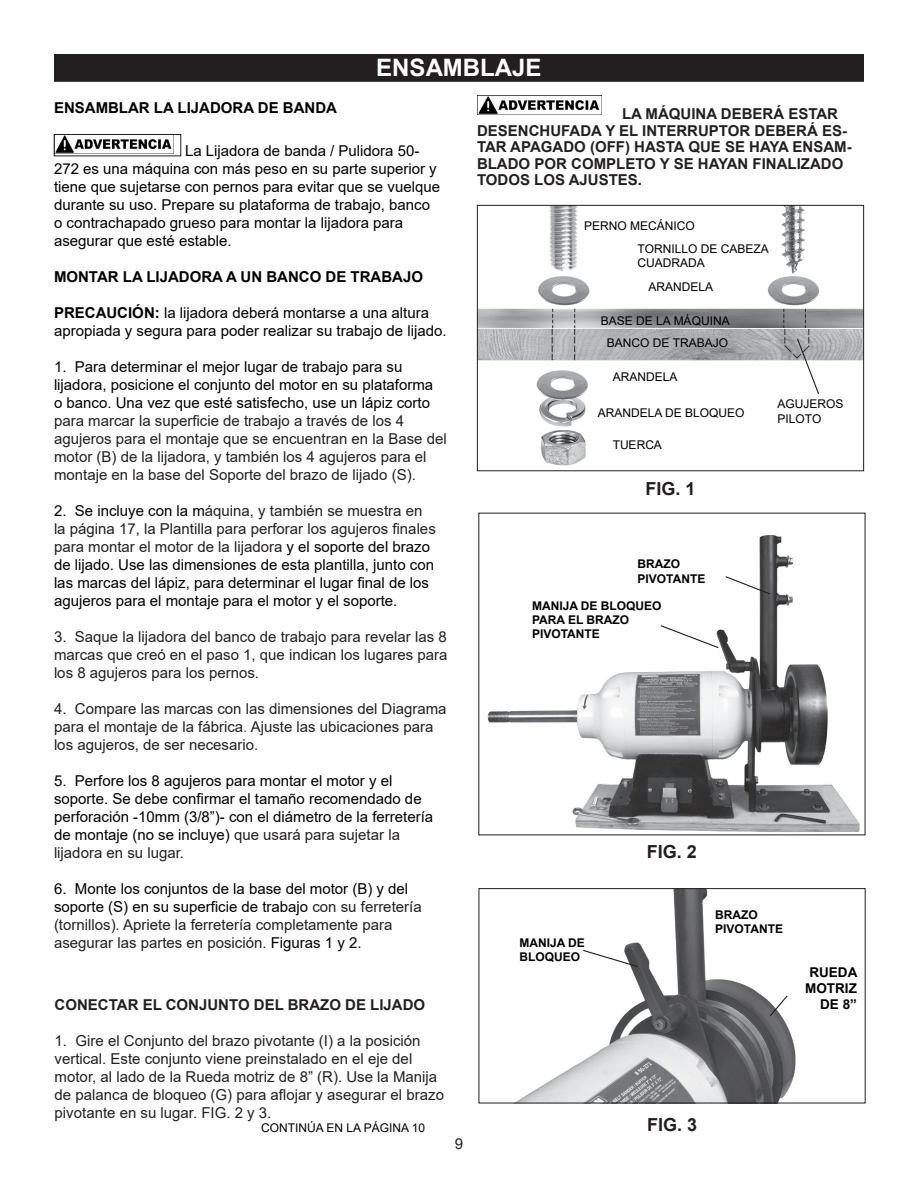
<style>
.page{position:relative;width:918px;height:1188px;background:#fff}
.page>*{position:absolute;margin:0;border:0;box-sizing:border-box;transform-origin:0 0}
.t1{font:700 24px "Arial";color:#fff}
.t2{font:700 18px "Arial";color:#231f20}
.t3{font:15px/18px "Arial";color:#231f20}
.t4{font:15px/18px "Arial";color:#000}
.t5{font:700 15px/16.5px "Arial";color:#231f20}
.t6{font:700 15px "Arial";color:#000}
.t7{font:700 13.5px/16.2px "Arial";color:#000;text-align:right}
.t8{font:12px/14.4px "Arial";color:#000}
.t9{font:700 12px/14.4px "Arial";color:#000}
.s1{font-weight:700}
.s2{color:#000}
.s3{color:#231f20}
.s4{color:#d1232a}
</style>
<div class="page">
<div style="left:55px;top:55px;width:808px;height:26px;background:#231f20"></div>
<div style="left:54px;top:54px;width:810px;height:28px;border:2px solid #231f20"></div>
<svg style="left:56px;top:153px;width:118px;height:1px"></svg>
<img style="left:56px;top:136px;width:118px;height:17px">
<div style="left:54px;top:134px;width:127px;height:22px;border:1px solid #231f20"></div>
<img style="left:517px;top:890px;width:279px;height:211px">
<div style="left:479px;top:888px;width:387px;height:215px;border:1px solid #231f20"></div>
<img style="left:488px;top:535px;width:372px;height:298px">
<img style="left:477px;top:95px;width:124px;height:19px">
<img style="left:479px;top:207px;width:383px;height:259px">
<div style="left:477px;top:205px;width:387px;height:266px;border:1px solid #231f20"></div>
<svg style="left:796px;top:337px;width:24px;height:58px"></svg>
<svg style="left:724px;top:575px;width:48px;height:20px"></svg>
<svg style="left:660px;top:624px;width:60px;height:25px"></svg>
<svg style="left:582px;top:949px;width:57px;height:19px"></svg>
<svg style="left:769px;top:994px;width:20px;height:23px"></svg>
<p class="t1" style="left:376px;top:50px;width:167px">ENSAMBLAJE</p>
<p class="t6" style="left:54px;top:97px;width:285px">ENSAMBLAR LA LIJADORA DE BANDA</p>
<p class="t4" style="left:54px;top:142px;width:388px;text-indent:131px">La Lijadora de banda / Pulidora 50- 272 es una máquina con más peso en su parte superior y tiene que sujetarse con pernos para evitar que se vuelque durante su uso. Prepare su plataforma de trabajo, banco o contrachapado grueso para montar la lijadora para asegurar que esté estable.</p>
<p class="t6" style="left:54px;top:266px;width:371px">MONTAR LA LIJADORA A UN BANCO DE TRABAJO</p>
<p class="t4" style="left:54px;top:304px;width:394px"><span class="s1">PRECAUCIÓN:</span> la lijadora deberá montarse a una altura apropiada y segura para poder realizar su trabajo de lijado.</p>
<p class="t3" style="left:54px;top:358px;width:394px"><span class="s2">1. Para determinar el mejor lugar de trabajo para su lijadora, posicione el conjunto del motor en su plataforma<br>o banco. Una vez que esté satisfecho, use un lápiz corto </span>para marcar la superficie de trabajo a través de los 4 agujeros para el montaje que se encuentran en la Base del motor (B) de la lijadora, y también los 4 agujeros para el montaje en la base del Soporte del brazo de lijado (S).</p>
<p class="t4" style="left:54px;top:502px;width:383px">2. Se incluye con la m<span class="s3">áquina, y también se muestra en la página 17, la Plantilla para perforar los agujeros finales para montar el motor de la lijadora</span> y el soporte del brazo de lijado. Use las dimensiones de esta plantilla, junto con las marcas del lápiz, para determinar el lugar final de los agujeros para el montaje para el motor y el soporte.</p>
<p class="t3" style="left:54px;top:628px;width:395px;text-align:justify">3. Saque la lijadora del banco de trabajo para revelar las 8 marcas que creó en el paso 1, que indican los lugares para los 8 agujeros para los pernos.</p>
<p class="t3" style="left:54px;top:700px;width:394px">4. Compare las marcas con las dimensiones del Diagrama para el montaje de la fábrica<span class="s4">.</span> Ajuste las ubicaciones para los agujeros, de ser necesario.</p>
<p class="t4" style="left:54px;top:772px;width:381px">5. Perfore los 8 agujeros para montar el motor y el soporte. Se debe confirmar el tamaño recomendado de perforación -10mm (3/8”)- con el diámetro de la ferretería de montaje (no se incluye) <span class="s3">que usará para sujetar la lijadora en su lugar.</span></p>
<p class="t3" style="left:54px;top:880px;width:369px"><span class="s2">6. Monte los conjuntos de la base del motor (B) y del soporte (S) en su superficie de trabajo</span> con su ferretería (tornillos). Apriete la ferretería completamente para asegurar las partes en posición. <span class="s2">Figuras 1 y 2.</span></p>
<p class="t5" style="left:55px;top:997px;width:372px">CONECTAR EL CONJUNTO DEL BRAZO DE LIJADO</p>
<p class="t3" style="left:55px;top:1031px;width:391px">1. Gire el Conjunto del brazo pivotante (I) a la posición vertical. Este conjunto viene preinstalado en el eje del motor, al lado de la Rueda motriz de 8” (R). Use la Manija de palanca de bloqueo (G) para aflojar y asegurar el brazo pivotante en su lugar. FIG. 2 y 3.</p>
<p class="t8" style="left:261px;top:1121px;width:166px">CONTINÚA EN LA PÁGINA 10</p>
<p class="t3" style="left:455px;top:1135px;width:10px">9</p>
<p class="t5" style="left:477px;top:106px;width:376px;text-indent:145px">LA MÁQUINA DEBERÁ ESTAR DESENCHUFADA Y EL INTERRUPTOR DEBERÁ ES-TAR APAGADO (OFF) HASTA QUE SE HAYA ENSAM-BLADO POR COMPLETO Y SE HAYAN FINALIZADO TODOS LOS AJUSTES.</p>
<p class="t8" style="left:584px;top:219px;width:112px">PERNO MECÁNICO</p>
<p class="t8" style="left:638px;top:241px;width:133px">TORNILLO DE CABEZA<br>CUADRADA</p>
<p class="t8" style="left:648px;top:280px;width:66px">ARANDELA</p>
<p class="t8" style="left:601px;top:313px;width:130px">BASE DE LA MÁQUINA</p>
<p class="t8" style="left:607px;top:335px;width:123px">BANCO DE TRABAJO</p>
<p class="t8" style="left:613px;top:370px;width:66px">ARANDELA</p>
<p class="t8" style="left:598px;top:405px;width:148px">ARANDELA DE BLOQUEO</p>
<p class="t8" style="left:613px;top:437px;width:51px">TUERCA</p>
<p class="t2" style="left:645px;top:476px;width:52px">FIG. 1</p>
<p class="t9" style="left:638px;top:557px;width:69px">BRAZO<br>PIVOTANTE</p>
<p class="t9" style="left:532px;top:598px;width:131px">MANIJA DE BLOQUEO</p>
<p class="t9" style="left:532px;top:613px;width:99px">PARA EL BRAZO<br>PIVOTANTE</p>
<p class="t8" style="left:778px;top:397px;width:68px">AGUJEROS<br>PILOTO</p>
<p class="t2" style="left:647px;top:839px;width:52px">FIG. 2</p>
<p class="t9" style="left:519px;top:935px;width:67px">MANIJA DE<br>BLOQUEO</p>
<p class="t9" style="left:715px;top:907px;width:69px">BRAZO<br>PIVOTANTE</p>
<p class="t7" style="left:805px;top:964px;width:54px">RUEDA<br>MOTRIZ<br>DE 8”</p>
<p class="t2" style="left:647px;top:1112px;width:52px">FIG. 3</p>
</div>
